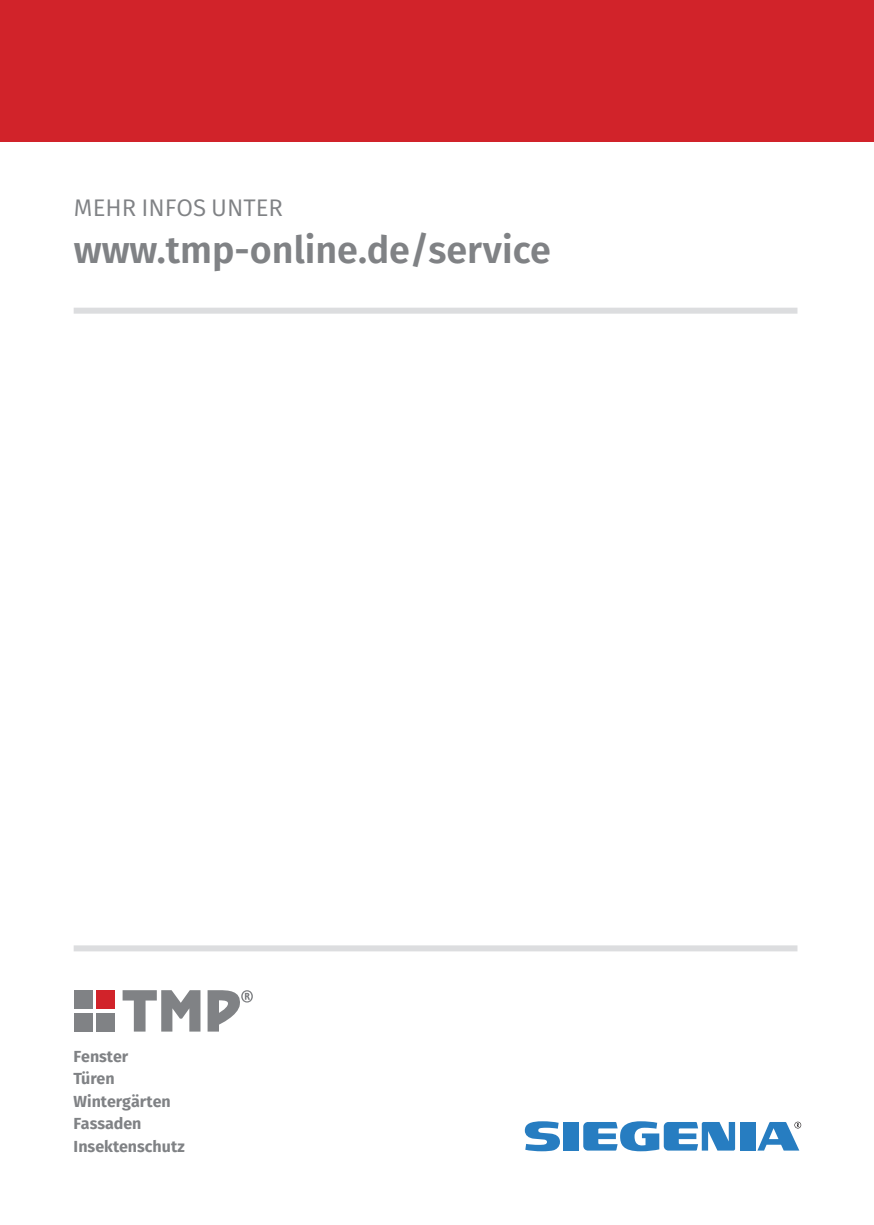
<style>
.page{position:relative;width:874px;height:1225px;background:#fff}
.page>*{position:absolute;margin:0;border:0;box-sizing:border-box;transform-origin:0 0}
.t1{font:600 37.6px "Fira Sans";color:#808285}
.t2{font:24px "Fira Sans";color:#808285}
.t3{font:700 16px/22.4px "Fira Sans";color:#808285}
</style>
<div class="page">
<div style="left:74px;top:990px;width:18px;height:19px;background:#808285"></div>
<svg style="left:122px;top:990px;width:78px;height:41px"></svg>
<svg style="left:207px;top:990px;width:46px;height:41px"></svg>
<div style="left:74px;top:1012px;width:18px;height:19px;background:#808285"></div>
<div style="left:96px;top:990px;width:19px;height:19px;background:#d1232a"></div>
<div style="left:96px;top:1012px;width:19px;height:19px;background:#808285"></div>
<div style="left:0;top:0;width:873px;height:142px;background:#d1232a"></div>
<div style="left:74px;top:308px;width:723px;height:6px;background:#dcdddf"></div>
<div style="left:74px;top:945px;width:723px;height:6px;background:#dcdddf"></div>
<div style="left:563px;top:1122px;width:15px;height:28px;background:#277dc1"></div>
<svg style="left:524px;top:1121px;width:35px;height:30px"></svg>
<div style="left:739px;top:1122px;width:15px;height:28px;background:#277dc1"></div>
<svg style="left:583px;top:1121px;width:151px;height:30px"></svg>
<svg style="left:757px;top:1121px;width:43px;height:29px"></svg>
<h2 class="t2" style="left:74px;top:190px;width:210px">MEHR INFOS UNTER</h2>
<h1 class="t1" style="left:74px;top:224px;width:478px">www.tmp-online.de/service</h1>
<p class="t3" style="left:74px;top:1045px;width:112px">Fenster<br>Türen<br>Wintergärten<br>Fassaden<br>Insektenschutz</p>
</div>
